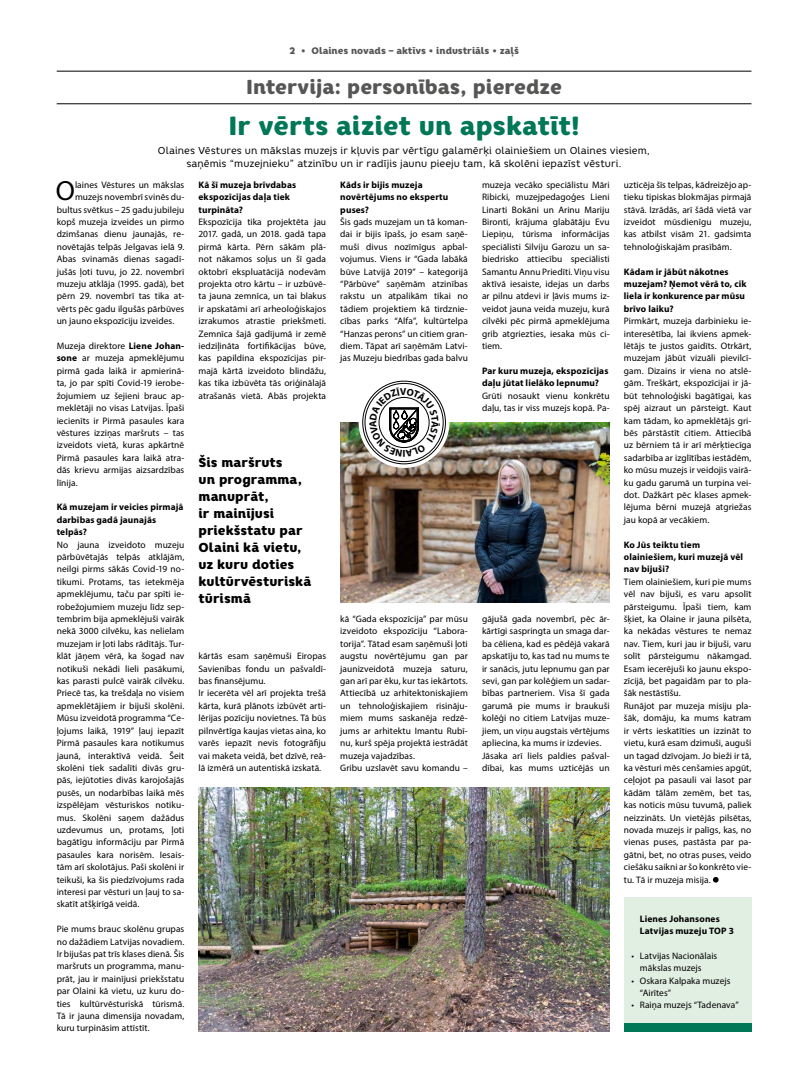
<style>
.page{position:relative;width:794px;height:1092px;background:#fff}
.page>*{position:absolute;margin:0;border:0;box-sizing:border-box;transform-origin:0 0}
.t1{font:27.8px "Myriad Pro";color:#000}
.t2{font:900 26px "Core Rhino 85";color:#007757}
.t3{font:900 20px "Core Rhino 85";color:#565655}
.t4{font:900 13px/17px "Core Rhino 85";letter-spacing:.005em;color:#000}
.t5{font:10px/13px "Core Rhino 45";letter-spacing:.005em;color:#000;text-align:center}
.t6{font:700 10px "Myriad Pro";color:#000}
.t7{font:900 9.5px "Core Rhino 85";color:#565655}
.t8{font:9.4px/12.4px "Myriad Pro";letter-spacing:.005em;color:#000;text-align:justify}
.t9{font:700 9.4px/12.4px "Myriad Pro";letter-spacing:.015em;color:#000}
.s1{font-weight:700}
</style>
<div class="page">
<hr style="left:57px;top:71px;width:694px;height:1px;background:#000">
<svg style="left:713px;top:876px;width:5px;height:6px"></svg>
<div style="left:624px;top:896px;width:127px;height:133px;background:#e1efe2"></div>
<div style="left:624px;top:1023px;width:127px;height:8px;background:#007757"></div>
<hr style="left:57px;top:103px;width:694px;height:1px;background:#000">
<img style="left:198px;top:787px;width:411px;height:244px">
<img style="left:340px;top:423px;width:269px;height:179px">
<svg style="left:359px;top:377px;width:90px;height:91px"></svg>
<div style="left:364px;top:383px;width:79px;height:79px;border:1px solid #000;border-radius:50%"></div>
<svg style="left:369px;top:387px;width:71px;height:70px"></svg>
<p class="t7" style="left:289px;top:44px;width:231px">2 • Olaines novads – aktīvs • industriāls • zaļš</p>
<h3 class="t3" style="left:246px;top:74px;width:317px">Intervija: personības, pieredze</h3>
<h2 class="t2" style="left:228px;top:109px;width:353px">Ir vērts aiziet un apskatīt!</h2>
<p class="t5" style="left:158px;top:144px;width:494px">Olaines Vēstures un mākslas muzejs ir kļuvis par vērtīgu galamērķi olainiešiem un Olaines viesiem, saņēmis “muzejnieku” atzinību un ir radījis jaunu pieeju tam, kā skolēni iepazīst vēsturi.</p>
<h1 class="t1" style="left:56px;top:174px;width:21px">O</h1>
<p class="t8" style="left:75px;top:178px;width:111px">laines Vēstures un mākslas</p>
<p class="t8" style="left:75px;top:191px;width:111px">muzejs novembrī svinēs du-</p>
<p class="t8" style="left:57px;top:203px;width:129px">bultus svētkus – 25 gadu jubileju</p>
<p class="t8" style="left:57px;top:215px;width:129px">kopš muzeja izveides un pirmo</p>
<p class="t8" style="left:57px;top:228px;width:129px">dzimšanas dienu jaunajās, re-</p>
<p class="t8" style="left:57px;top:240px;width:129px">novētajās telpās Jelgavas ielā 9.</p>
<p class="t8" style="left:57px;top:253px;width:129px">Abas svinamās dienas sagadī-</p>
<p class="t8" style="left:57px;top:265px;width:129px">jušās ļoti tuvu, jo 22. novembrī</p>
<p class="t8" style="left:57px;top:277px;width:129px">muzeju atklāja (1995. gadā), bet</p>
<p class="t8" style="left:57px;top:290px;width:129px">pērn 29. novembrī tas tika at-</p>
<p class="t8" style="left:57px;top:302px;width:129px">vērts pēc gadu ilgušās pārbūves</p>
<p class="t8" style="left:57px;top:315px;width:119px">un jauno ekspozīciju izveides.</p>
<p class="t8" style="left:57px;top:339px;width:129px">Muzeja direktore <span class="s1">Liene Johan&shy;sone</span> ar muzeja apmeklējumu pirmā gada laikā ir apmierinā&shy;ta, jo par spīti Covid-19 ierobe&shy;žojumiem uz šejieni brauc ap&shy;meklētāji no visas Latvijas. Īpaši iecienīts ir Pirmā pasaules kara vēstures izziņas maršruts – tas izveidots vietā, kuras apkārtnē Pirmā pasaules kara laikā atra&shy;dās krievu armijas aizsardzības līnija.</p>
<p class="t9" style="left:57px;top:500px;width:128px">Kā muzejam ir veicies pirmajā darbības gadā jaunajās telpās?</p>
<p class="t8" style="left:57px;top:538px;width:129px">No jauna izveidoto muzeju pārbūvētajās telpās atklājām, neilgi pirms sākās Covid-19 no&shy;tikumi. Protams, tas ietekmēja apmeklējumu, taču par spīti ie&shy;robežojumiem muzeju līdz sep&shy;tembrim bija apmeklējuši vairāk nekā 3000 cilvēku, kas nelielam muzejam ir ļoti labs rādītājs. Tur&shy;klāt jāņem vērā, ka šogad nav notikuši nekādi lieli pasākumi, kas parasti pulcē vairāk cilvēku.<br>Priecē tas, ka trešdaļa no visiem apmeklētājiem ir bijuši skolēni.<br>Mūsu izveidotā programma “Ce&shy;ļojums laikā, 1919” ļauj iepazīt Pirmā pasaules kara notikumus jaunā, interaktīvā veidā. Šeit skolēni tiek sadalīti divās gru&shy;pās, iejūtoties divās karojošajās pusēs, un nodarbības laikā mēs izspēlējam vēsturiskos notiku&shy;mus. Skolēni saņem dažādus uzdevumus un, protams, ļoti bagātīgu informāciju par Pirmā pasaules kara norisēm. Iesais&shy;tām arī skolotājus. Paši skolēni ir teikuši, ka šis piedzīvojums rada interesi par vēsturi un ļauj to sa&shy;skatīt atšķirīgā veidā.</p>
<p class="t8" style="left:57px;top:922px;width:129px">Pie mums brauc skolēnu grupas no dažādiem Latvijas novadiem.<br>Ir bijušas pat trīs klases dienā. Šis maršruts un programma, manu&shy;prāt, jau ir mainījusi priekšstatu par Olaini kā vietu, uz kuru do&shy;ties kultūrvēsturiskā tūrismā.<br>Tā ir jauna dimensija novadam, kuru turpināsim attīstīt.</p>
<p class="t9" style="left:198px;top:178px;width:99px">Kā šī muzeja brīvdabas ekspozīcijas daļa tiek turpināta?</p>
<p class="t8" style="left:198px;top:215px;width:129px">Ekspozīcija tika projektēta jau 2017. gadā, un 2018. gadā tapa pirmā kārta. Pērn sākām plā&shy;not nākamos soļus un šī gada oktobrī ekspluatācijā nodevām projekta otro kārtu – ir uzbūvē&shy;ta jauna zemnīca, un tai blakus ir apskatāmi arī arheoloģiskajos izrakumos atrastie priekšmeti.<br>Zemnīca šajā gadījumā ir zemē iedziļināta fortifikācijas būve, kas papildina ekspozīcijas pir&shy;majā kārtā izveidoto blindāžu, kas tika izbūvēta tās oriģinālajā atrašanās vietā. Abās projekta</p>
<h3 class="t4" style="left:198px;top:453px;width:114px">Šis maršruts<br>un programma, manuprāt,<br>ir mainījusi priekšstatu par<br>Olaini kā vietu, uz kuru doties kultūrvēsturiskā tūrismā</h3>
<p class="t8" style="left:198px;top:649px;width:129px;text-align:left">kārtās esam saņēmuši Eiropas<br>Savienības fondu un pašvaldī&shy;bas finansējumu.<br>Ir iecerēta vēl arī projekta trešā kārta, kurā plānots izbūvēt arti&shy;lērijas pozīciju novietnes. Tā būs pilnvērtīga kaujas vietas aina, ko varēs iepazīt nevis fotogrāfiju vai maketa veidā, bet dzīvē, reā&shy;lā izmērā un autentiskā izskatā.</p>
<p class="t9" style="left:340px;top:178px;width:109px">Kāds ir bijis muzeja novērtējums no ekspertu puses?</p>
<p class="t8" style="left:340px;top:215px;width:129px">Šis gads muzejam un tā koman&shy;dai ir bijis īpašs, jo esam saņē&shy;muši divus nozīmīgus apbal&shy;vojumus. Viens ir “Gada labākā būve Latvijā 2019” – kategorijā “Pārbūve” saņēmām atzinības rakstu un atpalikām tikai no tādiem projektiem kā tirdznie&shy;cības parks “Alfa”, kultūrtelpa “Hanzas perons” un citiem gran&shy;diem. Tāpat arī saņēmām Latvi&shy;jas Muzeju biedrības gada balvu</p>
<p class="t6" style="left:405px;top:460px;width:4px;rotate:180deg">I</p>
<p class="t8" style="left:340px;top:612px;width:129px;text-align:left">kā “Gada ekspozīcija” par mūsu izveidoto ekspozīciju “Labora&shy;torija”. Tātad esam saņēmuši ļoti augstu novērtējumu gan par jaunizveidotā muzeja saturu, gan arī par ēku, kur tas iekārtots.<br>Attiecībā uz arhitektoniskajiem un tehnoloģiskajiem risināju&shy;miem mums saskanēja redzē&shy;jums ar arhitektu Imantu Rubī&shy;nu, kurš spēja projektā iestrādāt muzeja vajadzības.<br>Gribu uzslavēt savu komandu –</p>
<p class="t8" style="left:482px;top:178px;width:129px">muzeja vecāko speciālistu Māri Ribicki, muzejpedagoģes Lieni Linarti Bokāni un Arinu Mariju Bironti, krājuma glabātāju Evu Liepiņu, tūrisma informācijas speciālisti Silviju Garozu un sa&shy;biedrisko attiecību speciālisti Samantu Annu Priedīti. Viņu visu aktīvā iesaiste, idejas un darbs ar pilnu atdevi ir ļāvis mums iz&shy;veidot jauna veida muzeju, kurā cilvēki pēc pirmā apmeklējuma grib atgriezties, iesaka mūs ci&shy;tiem.</p>
<p class="t9" style="left:482px;top:364px;width:128px">Par kuru muzeja, ekspozīcijas daļu jūtat lielāko lepnumu?</p>
<p class="t8" style="left:482px;top:389px;width:129px">Grūti nosaukt vienu konkrētu daļu, tas ir viss muzejs kopā. Pa-</p>
<p class="t8" style="left:482px;top:612px;width:129px;text-align:left">gājušā gada novembrī, pēc ār&shy;kārtīgi saspringta un smaga dar&shy;ba cēliena, kad es pēdējā vakarā apskatīju to, kas tad nu mums te ir sanācis, jutu lepnumu gan par sevi, gan par kolēģiem un sadar&shy;bības partneriem. Visa šī gada garumā pie mums ir braukuši kolēģi no citiem Latvijas muze&shy;jiem, un viņu augstais vērtējums apliecina, ka mums ir izdevies.<br>Jāsaka arī liels paldies pašval&shy;dībai, kas mums uzticējās un</p>
<p class="t8" style="left:624px;top:178px;width:129px">uzticēja šīs telpas, kādreizējo ap&shy;tieku tipiskas blokmājas pirmajā stāvā. Izrādās, arī šādā vietā var izveidot mūsdienīgu muzeju, kas atbilst visām 21. gadsimta tehnoloģiskajām prasībām.</p>
<p class="t9" style="left:624px;top:265px;width:124px">Kādam ir jābūt nākotnes muzejam? Ņemot vērā to, cik liela ir konkurence par mūsu brīvo laiku?</p>
<p class="t8" style="left:624px;top:315px;width:129px">Pirmkārt, muzeja darbinieku ie&shy;interesētība, lai ikviens apmek&shy;lētājs te justos gaidīts. Otrkārt, muzejam jābūt vizuāli pievilcī&shy;gam. Dizains ir viena no atslē&shy;gām. Treškārt, ekspozīcijai ir jā&shy;būt tehnoloģiski bagātīgai, kas spēj aizraut un pārsteigt. Kaut kam tādam, ko apmeklētājs gri&shy;bēs pārstāstīt citiem. Attiecībā uz bērniem tā ir arī mērķtiecīga sadarbība ar izglītības iestādēm, ko mūsu muzejs ir veidojis vairā&shy;ku gadu garumā un turpina vei&shy;dot. Dažkārt pēc klases apmek&shy;lējuma bērni muzejā atgriežas jau kopā ar vecākiem.</p>
<p class="t9" style="left:624px;top:538px;width:121px">Ko Jūs teiktu tiem olainiešiem, kuri muzejā vēl nav bijuši?</p>
<p class="t8" style="left:624px;top:575px;width:129px;text-align:left">Tiem olainiešiem, kuri pie mums vēl nav bijuši, es varu apsolīt pārsteigumu. Īpaši tiem, kam šķiet, ka Olaine ir jauna pilsēta, ka nekādas vēstures te nemaz nav. Tiem, kuri jau ir bijuši, varu solīt pārsteigumu nākamgad.<br>Esam iecerējuši ko jaunu ekspo&shy;zīcijā, bet pagaidām par to pla&shy;šāk nestāstīšu.<br>Runājot par muzeja misiju pla&shy;šāk, domāju, ka mums katram ir vērts ieskatīties un izzināt to vietu, kurā esam dzimuši, auguši un tagad dzīvojam. Jo bieži ir tā, ka vēsturi mēs cenšamies apgūt, ceļojot pa pasauli vai lasot par kādām tālām zemēm, bet tas, kas noticis mūsu tuvumā, paliek neizzināts. Un vietējās pilsētas, novada muzejs ir palīgs, kas, no vienas puses, pastāsta par pa&shy;gātni, bet, no otras puses, veido ciešāku saikni ar šo konkrēto vie&shy;tu. Tā ir muzeja misija.</p>
<p class="t9" style="left:640px;top:911px;width:95px">Lienes Johansones<br>Latvijas muzeju TOP 3</p>
<p class="t8" style="left:640px;top:949px;width:79px;text-indent:-9px">• Latvijas Nacionālais mākslas muzejs</p>
<p class="t8" style="left:640px;top:974px;width:92px;text-indent:-9px">• Oskara Kalpaka muzejs “Airītes”</p>
<p class="t8" style="left:631px;top:998px;width:109px">• Raiņa muzejs “Tadenava”</p>
</div>
